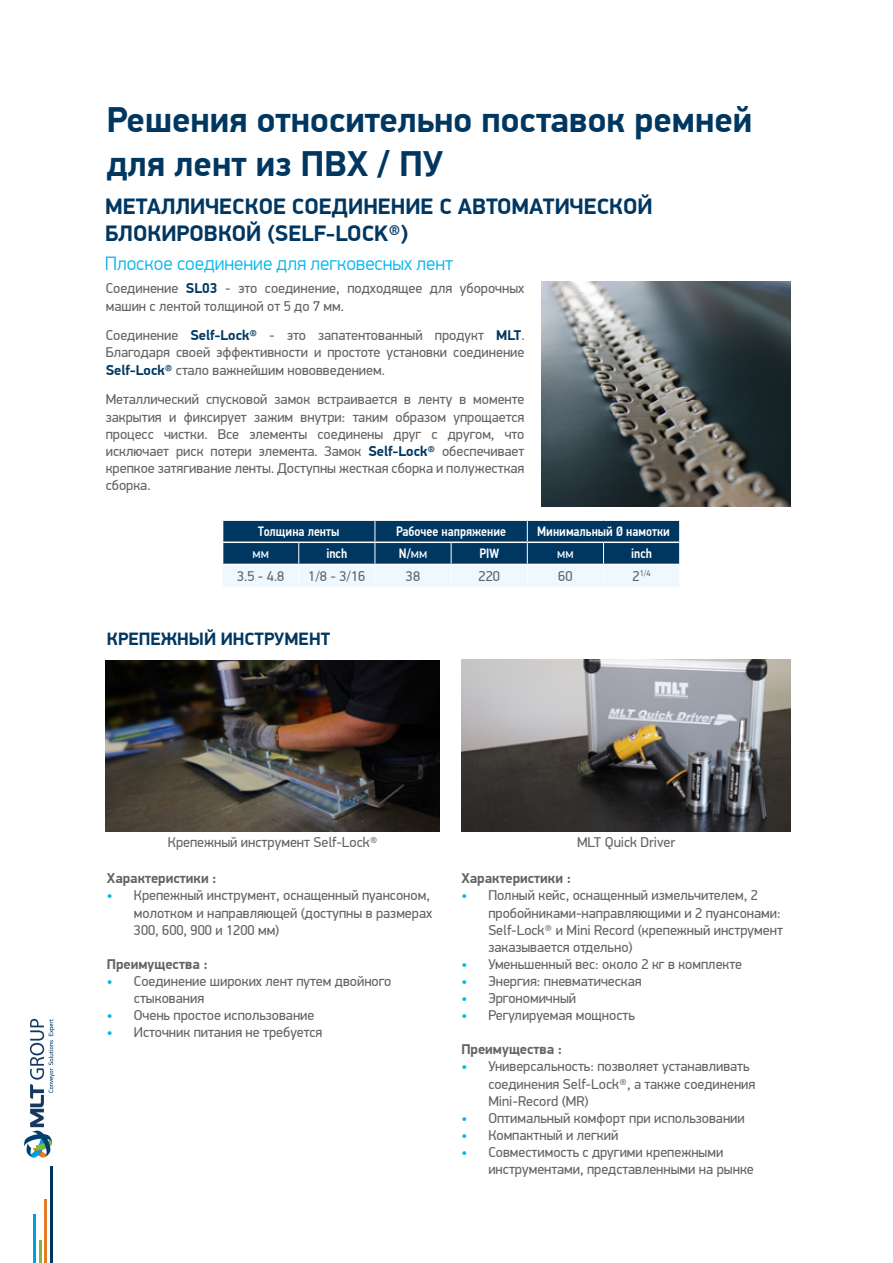
<style>
.page{position:relative;width:893px;height:1263px;background:#fff}
.page>*{position:absolute;margin:0;border:0;box-sizing:border-box;transform-origin:0 0}
.t1{font:700 36.15px/43.3px "PF Din Display Pro";color:#003761}
.t2{font:700 22.5px/27px "PF Din Display Pro";color:#003761}
.t3{font:300 19.5px "PF Din Display Pro";color:#00b6ed}
.t4{font:700 18px "PF Din Display Pro";color:#003761}
.t5{font:14.25px/17.1px "PF Din Display Pro";color:#646363}
.t6{font:700 14.25px "PF Din Display Pro";color:#646363}
.t7{font:500 13.5px "PF Din Text Cond Pro";color:#fff}
.t8{font:13.5px "PF Din Display Pro";color:#f3fafe}
.t9{font:8.25px "PF Din Display Pro";color:#646363}
.s1{font-weight:700;color:#003761}
.s2{font-family:"PF Din Display Pro";font-weight:400;color:#f3fafe}
.s3{font-size:14.25px}
.s4{color:#00b6ed}
</style>
<div class="page">
<svg style="left:222px;top:520px;width:458px;height:67px;background:#5c819d"></svg>
<hr style="left:222px;top:564px;width:77px;height:1px;background:#fff">
<hr style="left:299px;top:564px;width:76px;height:1px;background:#fff">
<hr style="left:375px;top:564px;width:76px;height:1px;background:#fff">
<hr style="left:451px;top:564px;width:76px;height:1px;background:#fff">
<hr style="left:527px;top:564px;width:76px;height:1px;background:#fff">
<hr style="left:603px;top:564px;width:76px;height:1px;background:#fff">
<img style="left:461px;top:659px;width:330px;height:173px">
<img style="left:106px;top:660px;width:334px;height:172px">
<img style="left:541px;top:281px;width:250px;height:225px">
<hr style="left:33px;top:1215px;width:3px;height:48px;background:#009fe3">
<hr style="left:50px;top:1166px;width:2px;height:97px;background:#003761">
<hr style="left:44px;top:1199px;width:3px;height:64px;background:#e77a24">
<hr style="left:39px;top:1241px;width:2px;height:22px;background:#81b73e">
<svg style="left:24px;top:1019px;width:30px;height:139px"></svg>
<h1 class="t1" style="left:107px;top:99px;width:647px">Решения относительно поставок ремней для лент из ПВХ / ПУ</h1>
<h2 class="t2" style="left:105px;top:193px;width:549px">МЕТАЛЛИЧЕСКОЕ СОЕДИНЕНИЕ С АВТОМАТИЧЕСКОЙ<br>БЛОКИРОВКОЙ (SELF-LOCK®)</h2>
<h3 class="t3" style="left:105px;top:252px;width:350px">Плоское соединение для легковесных лент</h3>
<p class="t5" style="left:106px;top:280px;width:420px">Соединение <span class="s1">SL03</span> - это соединение, подходящее для уборочных машин с лентой толщиной от 5 до 7 мм.</p>
<p class="t5" style="left:106px;top:327px;width:420px;text-align:justify">Соединение <span class="s1">Self-Lock®</span> - это запатентованный продукт <span class="s1">MLT</span>.<br>Благодаря своей эффективности и простоте установки соединение <span class="s1">Self-Lock®</span> стало важнейшим нововведением.</p>
<p class="t5" style="left:106px;top:391px;width:420px;text-align:justify">Металлический спусковой замок встраивается в ленту в моменте закрытия и фиксирует зажим внутри: таким образом упрощается процесс чистки. Все элементы соединены друг с другом, что исключает риск потери элемента. Замок <span class="s1">Self-Lock®</span> обеспечивает крепкое затягивание ленты. Доступны жесткая сборка и полужесткая сборка.</p>
<p class="t7" style="left:258px;top:523px;width:83px">Толщина ленты</p>
<p class="t7" style="left:396px;top:523px;width:111px">Рабочее напряжение</p>
<p class="t7" style="left:537px;top:523px;width:134px">Минимальный Ø намотки</p>
<p class="t8" style="left:252px;top:546px;width:18px">мм</p>
<p class="t7" style="left:326px;top:546px;width:22px">inch</p>
<p class="t7" style="left:399px;top:546px;width:30px">N/<span class="s2">мм</span></p>
<p class="t7" style="left:479px;top:546px;width:21px">PIW</p>
<p class="t8" style="left:557px;top:546px;width:18px">мм</p>
<p class="t7" style="left:631px;top:546px;width:22px">inch</p>
<p class="t5" style="left:237px;top:568px;width:49px">3.5 - 4.8</p>
<p class="t5" style="left:308px;top:568px;width:59px">1/8 - 3/16</p>
<p class="t5" style="left:406px;top:568px;width:16px">38</p>
<p class="t5" style="left:479px;top:568px;width:23px">220</p>
<p class="t5" style="left:558px;top:568px;width:16px">60</p>
<p class="t9" style="left:633px;top:569px;width:20px"><span class="s3">2</span>1/4</p>
<p class="t4" style="left:107px;top:628px;width:225px">КРЕПЕЖНЫЙ ИНСТРУМЕНТ</p>
<p class="t5" style="left:168px;top:834px;width:211px">Крепежный инструмент Self-Lock®</p>
<p class="t5" style="left:577px;top:834px;width:100px">MLT Quick Driver</p>
<p class="t6" style="left:107px;top:870px;width:111px">Характеристики :</p>
<p class="t5" style="left:134px;top:887px;width:300px;text-indent:-27px"><span class="s4">•</span> Крепежный инструмент, оснащенный пуансоном, молотком и направляющей (доступны в размерах<br>300, 600, 900 и 1200 мм)</p>
<p class="t6" style="left:107px;top:955px;width:103px">Преимущества :</p>
<p class="t5" style="left:134px;top:973px;width:259px;text-indent:-27px"><span class="s4">•</span> Соединение широких лент путем двойного стыкования</p>
<p class="t5" style="left:107px;top:1007px;width:209px"><span class="s4">•</span> Очень простое использование</p>
<p class="t5" style="left:107px;top:1024px;width:217px"><span class="s4">•</span> Источник питания не требуется</p>
<p class="t6" style="left:461px;top:870px;width:111px">Характеристики :</p>
<p class="t5" style="left:488px;top:887px;width:296px;text-indent:-27px"><span class="s4">•</span> Полный кейс, оснащенный измельчителем, 2 пробойниками-направляющими и 2 пуансонами:<br>Self-Lock® и Mini Record (крепежный инструмент заказывается отдельно)</p>
<p class="t5" style="left:461px;top:956px;width:282px"><span class="s4">•</span> Уменьшенный вес: около 2 кг в комплекте</p>
<p class="t5" style="left:461px;top:973px;width:182px"><span class="s4">•</span> Энергия: пневматическая</p>
<p class="t5" style="left:461px;top:990px;width:116px"><span class="s4">•</span> Эргономичный</p>
<p class="t5" style="left:461px;top:1007px;width:175px"><span class="s4">•</span> Регулируемая мощность</p>
<p class="t6" style="left:461px;top:1041px;width:103px">Преимущества :</p>
<p class="t5" style="left:488px;top:1058px;width:269px;text-indent:-27px"><span class="s4">•</span> Универсальность: позволяет устанавливать соединения Self-Lock®, а также соединения<br>Mini-Record (MR)</p>
<p class="t5" style="left:461px;top:1109px;width:285px"><span class="s4">•</span> Оптимальный комфорт при использовании</p>
<p class="t5" style="left:461px;top:1127px;width:159px"><span class="s4">•</span> Компактный и легкий</p>
<p class="t5" style="left:488px;top:1144px;width:267px;text-indent:-27px"><span class="s4">•</span> Совместимость с другими крепежными инструментами, представленными на рынке</p>
</div>
